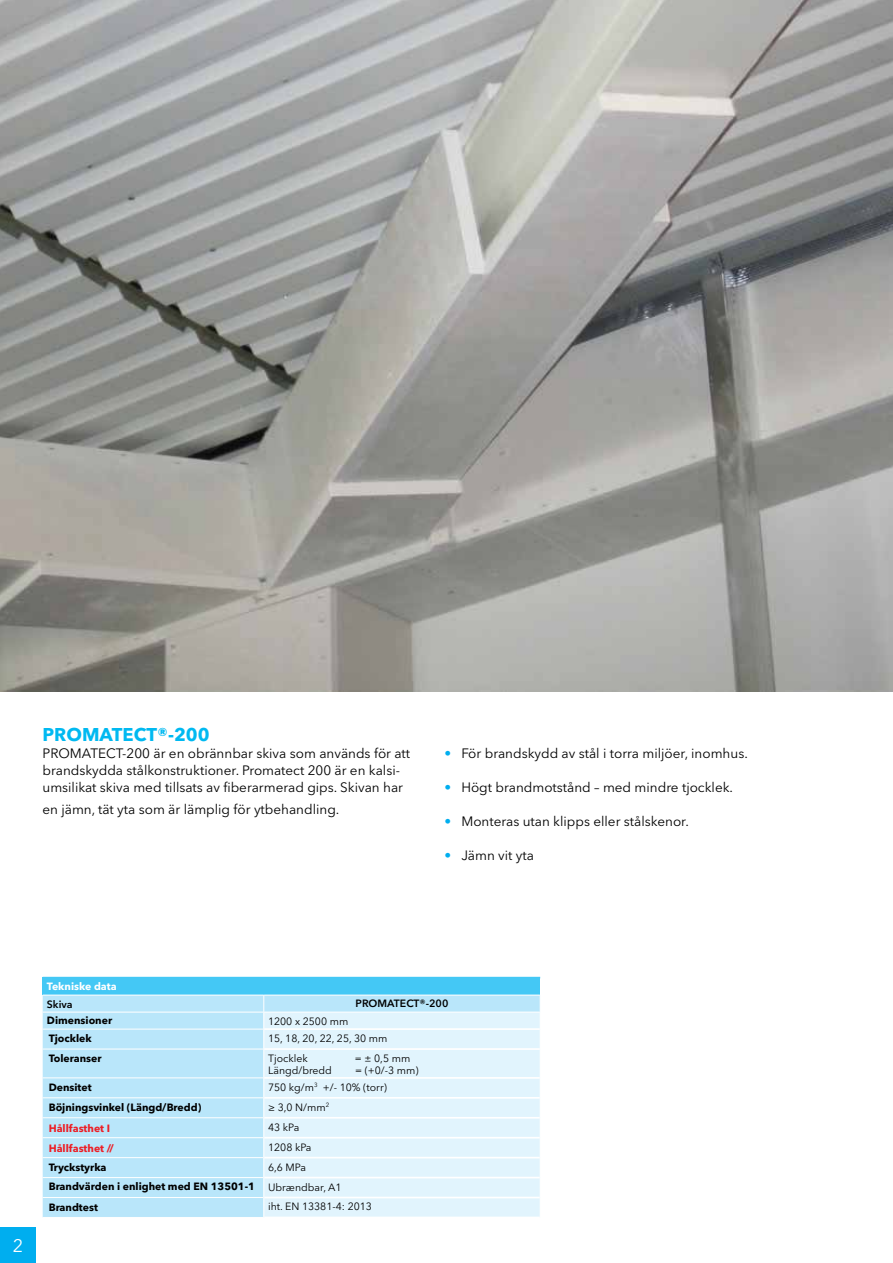
<style>
.page{position:relative;width:893px;height:1263px;background:#fff}
.page>*{position:absolute;margin:0;border:0;box-sizing:border-box;transform-origin:0 0}
.t1{font:700 18.3px "Avenir Next W1 G";color:#00b9f1}
.t2{font:18px "Avenir Next W1 G";color:#fff}
.t3{font:13.5px/17px "Avenir Next W1 G";color:#000}
.t4{font:10.5px "Avenir Next W1 G";color:#000}
.t5{font:700 10.5px "Avenir Next W1 G";color:#000}
.t6{font:700 10.5px "Avenir Next W1 G";color:#ed1d24}
.t7{font:600 10.5px "Avenir Next W1 G";color:#000}
.t8{font:700 10.5px "Avenir Next W1 G";color:#fff}
.s1{color:#00aeef}
</style>
<div class="page">
<img style="left:0;top:0;width:893px;height:691px">
<div style="left:0;top:1227px;width:36px;height:36px;background:#00aeef"></div>
<div style="left:43px;top:978px;width:497px;height:17px;background:#44c8f5"></div>
<hr style="left:43px;top:977px;width:221px;height:1px;background:#44c8f5">
<hr style="left:264px;top:977px;width:276px;height:1px;background:#44c8f5">
<svg style="left:43px;top:995px;width:497px;height:222px;background:#d0eefb"></svg>
<h1 class="t1" style="left:43px;top:723px;width:169px">PROMATECT®-200</h1>
<p class="t3" style="left:43px;top:745px;width:369px">PROMATECT-200 är en obrännbar skiva som används för att brandskydda stålkonstruktioner. Promatect 200 är en kalsi&shy;umsilikat skiva med tillsats av fiberarmerad gips. Skivan har</p>
<p class="t3" style="left:43px;top:800px;width:298px">en jämn, tät yta som är lämplig för ytbehandling.</p>
<p class="t3" style="left:444px;top:744px;width:305px"><span class="s1">•</span> För brandskydd av stål i torra miljöer, inomhus.</p>
<p class="t3" style="left:444px;top:778px;width:290px"><span class="s1">•</span> Högt brandmotstånd – med mindre tjocklek.</p>
<p class="t3" style="left:444px;top:812px;width:246px"><span class="s1">•</span> Monteras utan klipps eller stålskenor.</p>
<p class="t3" style="left:444px;top:846px;width:91px"><span class="s1">•</span> Jämn vit yta</p>
<h2 class="t2" style="left:13px;top:1235px;width:12px">2</h2>
<p class="t8" style="left:47px;top:980px;width:71px">Tekniske data</p>
<p class="t7" style="left:47px;top:997px;width:27px">Skiva</p>
<p class="t7" style="left:356px;top:997px;width:94px">PROMATECT®-200</p>
<p class="t5" style="left:47px;top:1014px;width:67px">Dimensioner</p>
<p class="t4" style="left:268px;top:1015px;width:82px">1200 x 2500 mm</p>
<p class="t5" style="left:49px;top:1032px;width:45px">Tjocklek</p>
<p class="t4" style="left:268px;top:1032px;width:121px">15, 18, 20, 22, 25, 30 mm</p>
<p class="t5" style="left:49px;top:1052px;width:54px">Toleranser</p>
<p class="t4" style="left:268px;top:1052px;width:41px">Tjocklek</p>
<p class="t4" style="left:355px;top:1052px;width:57px">= ± 0,5 mm</p>
<p class="t4" style="left:268px;top:1064px;width:65px">Längd/bredd</p>
<p class="t4" style="left:355px;top:1064px;width:65px">= (+0/-3 mm)</p>
<p class="t5" style="left:49px;top:1081px;width:44px">Densitet</p>
<p class="t4" style="left:268px;top:1081px;width:120px">750 kg/m<sup>3</sup> +/- 10% (torr)</p>
<p class="t5" style="left:49px;top:1100px;width:154px">Böjningsvinkel (Längd/Bredd)</p>
<p class="t4" style="left:268px;top:1101px;width:63px">≥ 3,0 N/mm<sup>2</sup></p>
<p class="t6" style="left:49px;top:1121px;width:63px">Hållfasthet I</p>
<p class="t4" style="left:268px;top:1121px;width:33px">43 kPa</p>
<p class="t6" style="left:49px;top:1141px;width:67px">Hållfasthet / /</p>
<p class="t4" style="left:268px;top:1141px;width:45px">1208 kPa</p>
<p class="t5" style="left:49px;top:1160px;width:59px">Tryckstyrka</p>
<p class="t4" style="left:268px;top:1161px;width:39px">6,6 MPa</p>
<p class="t5" style="left:49px;top:1180px;width:208px">Brandvärden i enlighet med EN 13501-1</p>
<p class="t4" style="left:268px;top:1180px;width:75px">Ubrændbar, A1</p>
<p class="t5" style="left:49px;top:1201px;width:51px">Brandtest</p>
<p class="t4" style="left:268px;top:1200px;width:106px">iht. EN 13381-4: 2013</p>
</div>
